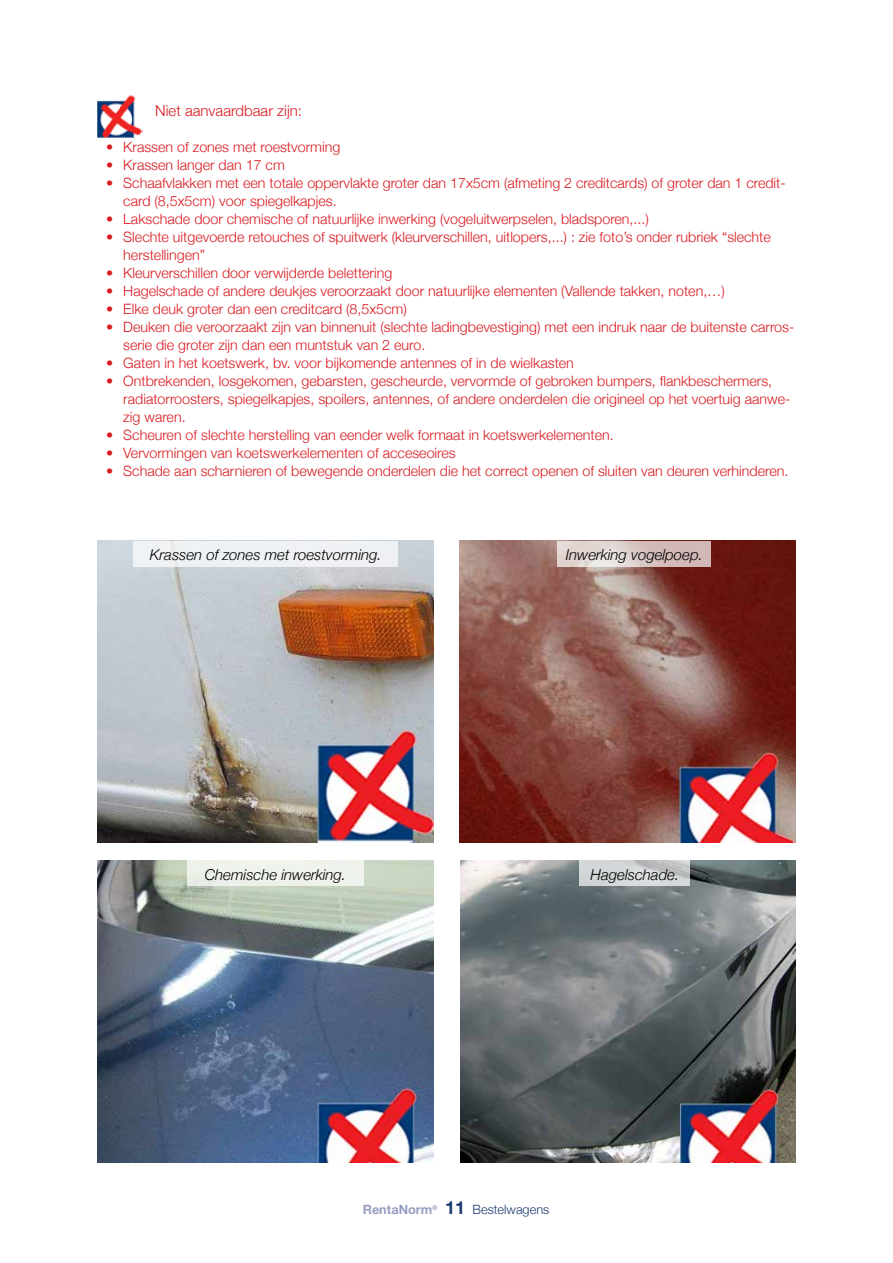
<style>
.page{position:relative;width:893px;height:1263px;background:#fff}
.page>*{position:absolute;margin:0;border:0;box-sizing:border-box;transform-origin:0 0}
.t1{font:italic 300 15px "Helvetica Neue";color:#000}
.t2{font:300 15px "Helvetica Neue";color:#d91a21}
.t3{font:300 14.25px/18px "Helvetica Neue";color:#d91a21}
.t4{font:300 12.75px "Helvetica Neue";color:#1c3c71}
.t5{font:700 12.75px "Helvetica Neue";color:#969ec1}
.s1{font-weight:700;font-size:18px}
</style>
<div class="page">
<img style="left:98px;top:541px;width:336px;height:302px">
<img style="left:98px;top:95px;width:45px;height:42px">
<div style="left:133px;top:541px;width:265px;height:25px;background:#eff1f4"></div>
<img style="left:459px;top:541px;width:336px;height:302px">
<svg style="left:558px;top:541px;width:153px;height:25px"></svg>
<img style="left:98px;top:861px;width:336px;height:302px">
<div style="left:187px;top:861px;width:177px;height:25px;background:#eff3ec"></div>
<img style="left:460px;top:861px;width:335px;height:302px">
<svg style="left:580px;top:861px;width:110px;height:25px;fill:#d2d6d8"></svg>
<p class="t2" style="left:155px;top:98px;width:148px">Niet aanvaardbaar zijn:</p>
<p class="t3" style="left:106px;top:137px;width:235px">• Krassen of zones met roestvorming</p>
<p class="t3" style="left:106px;top:155px;width:180px">• Krassen langer dan 17 cm</p>
<p class="t3" style="left:123px;top:173px;width:664px;text-indent:-17px">• Schaafvlakken met een totale oppervlakte groter dan 17x5cm (afmeting 2 creditcards) of groter dan 1 credit&shy;card (8,5x5cm) voor spiegelkapjes.</p>
<p class="t3" style="left:106px;top:209px;width:544px">• Lakschade door chemische of natuurlijke inwerking (vogeluitwerpselen, bladsporen,...)</p>
<p class="t3" style="left:123px;top:227px;width:649px;text-indent:-17px">• Slechte uitgevoerde retouches of spuitwerk (kleurverschillen, uitlopers,...) : zie foto’s onder rubriek “slechte herstellingen”</p>
<p class="t3" style="left:106px;top:263px;width:287px">• Kleurverschillen door verwijderde belettering</p>
<p class="t3" style="left:106px;top:281px;width:620px">• Hagelschade of andere deukjes veroorzaakt door natuurlijke elementen (Vallende takken, noten,…)</p>
<p class="t3" style="left:106px;top:299px;width:302px">• Elke deuk groter dan een creditcard (8,5x5cm)</p>
<p class="t3" style="left:123px;top:317px;width:672px;text-indent:-17px">• Deuken die veroorzaakt zijn van binnenuit (slechte ladingbevestiging) met een indruk naar de buitenste carros&shy;serie die groter zijn dan een muntstuk van 2 euro.</p>
<p class="t3" style="left:106px;top:353px;width:469px">• Gaten in het koetswerk, bv. voor bijkomende antennes of in de wielkasten</p>
<p class="t3" style="left:123px;top:371px;width:669px;text-indent:-17px">• Ontbrekenden, losgekomen, gebarsten, gescheurde, vervormde of gebroken bumpers, flankbeschermers, radiatorroosters, spiegelkapjes, spoilers, antennes, of andere onderdelen die origineel op het voertuig aanwe&shy;zig waren.</p>
<p class="t3" style="left:106px;top:425px;width:509px">• Scheuren of slechte herstelling van eender welk formaat in koetswerkelementen.</p>
<p class="t3" style="left:106px;top:443px;width:351px">• Vervormingen van koetswerkelementen of acceseoires</p>
<p class="t3" style="left:106px;top:461px;width:684px">• Schade aan scharnieren of bewegende onderdelen die het correct openen of sluiten van deuren verhinderen.</p>
<p class="t1" style="left:150px;top:542px;width:233px">Krassen of zones met roestvorming.</p>
<p class="t1" style="left:566px;top:542px;width:138px">Inwerking vogelpoep.</p>
<p class="t1" style="left:205px;top:862px;width:143px">Chemische inwerking.</p>
<p class="t1" style="left:591px;top:862px;width:90px">Hagelschade.</p>
<p class="t5" style="left:363px;top:1199px;width:76px">RentaNorm<sup>®</sup></p>
<p class="t4" style="left:445px;top:1199px;width:106px"><span class="s1">11</span> Bestelwagens</p>
</div>
